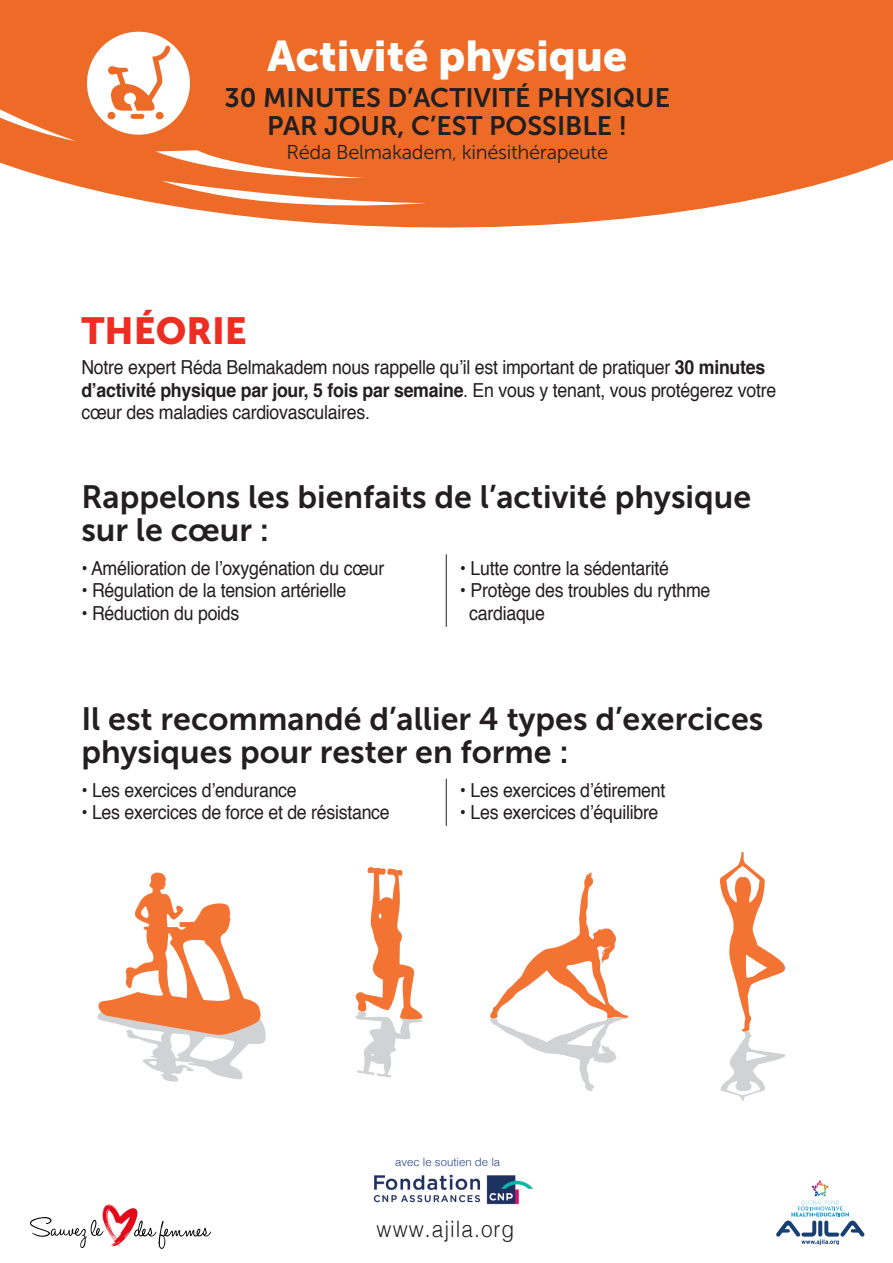
<style>
.page{position:relative;width:893px;height:1263px;background:#fff}
.page>*{position:absolute;margin:0;border:0;box-sizing:border-box;transform-origin:0 0}
.Titre_rouge{font:42.75px "Museo Sans 900";color:#fff}
.Titre_rouge-2{font:37.5px "Museo Sans 900";color:#ee2e22}
.Titre_noir{font:32.1px/33px "Museo Sans 700";color:#231f20}
.Titre_rouge-3{font:26.7px "Museo Sans 700";color:#231f20}
.t1{font:300 22.65px "Helvetica";letter-spacing:.05em;color:#231f20;scale:.92 1}
.Titre_rouge-4{font:20.1px "Museo Sans 300";letter-spacing:-.015em;color:#231f20}
.Titre_rouge-5{font:19.35px/22.5px "Helvetica";letter-spacing:-.015em;color:#231f20;scale:.92 1}
.t2{font:300 11.4px "Helvetica";color:#253f8e}
.s1{font-weight:700}
</style>
<div class="page">
<svg style="left:0;top:0;width:893px;height:228px;background:#ee7b3d"></svg>
<div style="left:87px;top:32px;width:103px;height:103px;background:#fff;border-radius:50%"></div>
<svg style="left:97px;top:872px;width:169px;height:210px"></svg>
<svg style="left:490px;top:872px;width:138px;height:219px"></svg>
<svg style="left:355px;top:867px;width:68px;height:211px"></svg>
<svg style="left:720px;top:852px;width:66px;height:249px"></svg>
<div style="left:107px;top:112px;width:8px;height:7px;background:#ed6b26;border-radius:50%"></div>
<div style="left:156px;top:112px;width:8px;height:7px;background:#ed6b26;border-radius:50%"></div>
<div style="left:130px;top:114px;width:14px;height:5px;background:#ed6b26;border-radius:3px"></div>
<svg style="left:108px;top:45px;width:63px;height:66px"></svg>
<hr style="left:446px;top:554px;width:1px;height:73px;background:#231f20">
<hr style="left:446px;top:779px;width:1px;height:47px;background:#231f20">
<img style="left:373px;top:1174px;width:160px;height:31px">
<svg style="left:30px;top:1204px;width:181px;height:45px"></svg>
<svg style="left:776px;top:1180px;width:88px;height:65px"></svg>
<p class="Titre_rouge" style="left:267px;top:31px;width:361px">Activité physique</p>
<p class="Titre_rouge-3" style="left:225px;top:83px;width:447px">30 MINUTES D’ACTIVITÉ PHYSIQUE</p>
<p class="Titre_rouge-3" style="left:267px;top:111px;width:362px">PAR JOUR, C’EST POSSIBLE !</p>
<p class="Titre_rouge-4" style="left:286px;top:141px;width:323px">Réda Belmakadem, kinésithérapeute</p>
<p class="Titre_rouge-2" style="left:81px;top:310px;width:167px">THÉORIE</p>
<p class="Titre_rouge-5" style="left:81px;top:357px;width:757px">Notre expert Réda Belmakadem nous rappelle qu’il est important de pratiquer <span class="s1">30 minutes d’activité physique par jour, 5 fois par semaine</span>. En vous y tenant, vous protégerez votre cœur des maladies cardiovasculaires.</p>
<p class="Titre_noir" style="left:81px;top:480px;width:671px">Rappelons les bienfaits de l’activité physique sur le cœur :</p>
<p class="Titre_rouge-5" style="left:81px;top:557px;width:331px">• Amélioration de l’oxygénation du cœur</p>
<p class="Titre_rouge-5" style="left:81px;top:580px;width:290px">• Régulation de la tension artérielle</p>
<p class="Titre_rouge-5" style="left:81px;top:602px;width:173px">• Réduction du poids</p>
<p class="Titre_rouge-5" style="left:460px;top:557px;width:229px">• Lutte contre la sédentarité</p>
<p class="Titre_rouge-5" style="left:469px;top:580px;width:264px;text-indent:-9px">• Protège des troubles du rythme cardiaque</p>
<p class="Titre_noir" style="left:81px;top:702px;width:683px">Il est recommandé d’allier 4 types d’exercices physiques pour rester en forme :</p>
<p class="Titre_rouge-5" style="left:81px;top:779px;width:236px">• Les exercices d’endurance</p>
<p class="Titre_rouge-5" style="left:81px;top:802px;width:337px">• Les exercices de force et de résistance</p>
<p class="Titre_rouge-5" style="left:460px;top:779px;width:225px">• Les exercices d’étirement</p>
<p class="Titre_rouge-5" style="left:460px;top:802px;width:217px">• Les exercices d’équilibre</p>
<p class="t2" style="left:395px;top:1152px;width:107px">avec le soutien de la</p>
<p class="t1" style="left:377px;top:1210px;width:151px">www.ajila.org</p>
</div>
